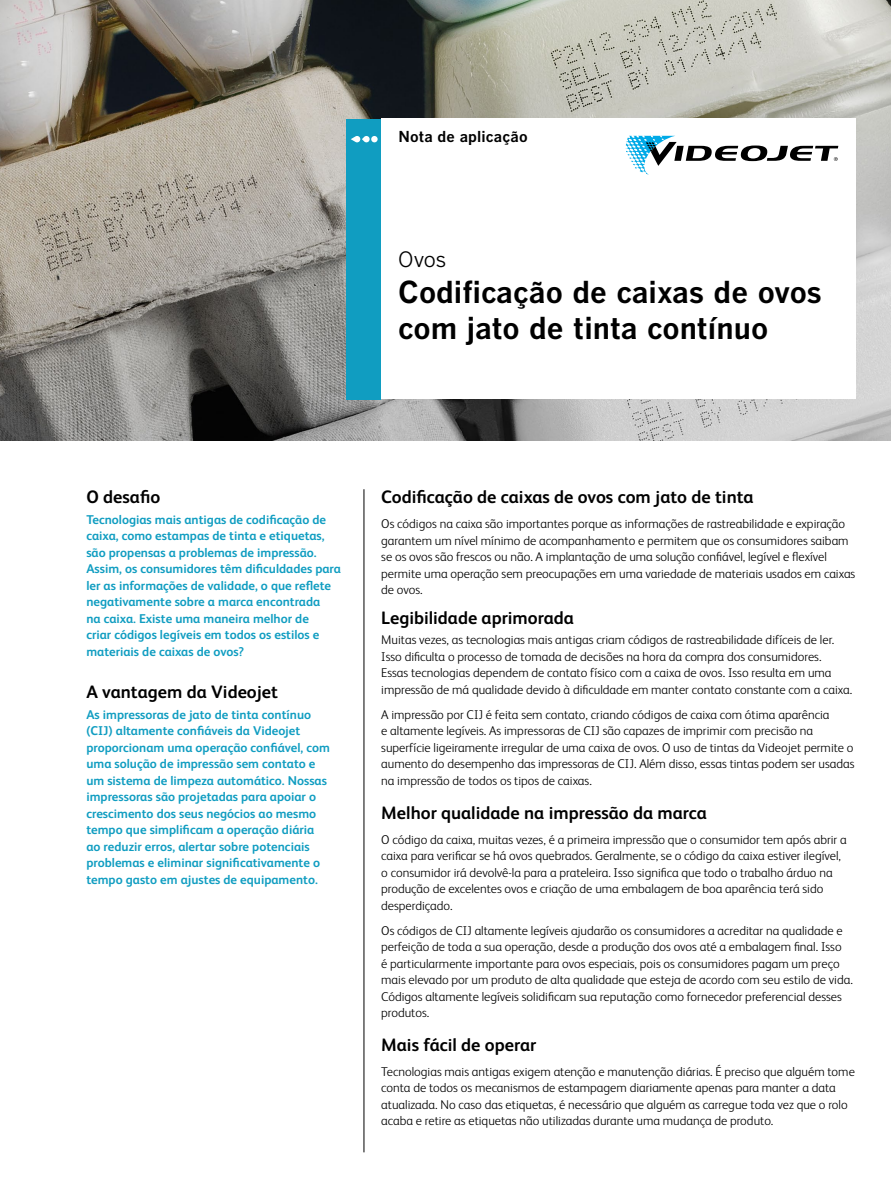
<style>
.page{position:relative;width:891px;height:1188px;background:#fff}
.page>*{position:absolute;margin:0;border:0;box-sizing:border-box;transform-origin:0 0}
.t1{font:700 30px/36px "Benton Gothic";color:#000}
.t2{font:21px "Benton Gothic";color:#000}
.t3{font:700 18px "FS Albert Pro";color:#000}
.t4{font:700 15px "Benton Gothic";letter-spacing:.005em;color:#000}
.t5{font:300 12.75px/16.5px "FS Albert Pro";color:#000}
.t6{font:700 12.75px/16.5px "FS Albert Pro";color:#109dc1}
</style>
<div class="page">
<img style="left:0;top:0;width:891px;height:441px">
<div style="left:381px;top:119px;width:474px;height:280px;background:#fff"></div>
<div style="left:347px;top:119px;width:34px;height:281px;background:#109dc1"></div>
<svg style="left:626px;top:136px;width:212px;height:39px"></svg>
<hr style="left:364px;top:489px;width:1px;height:663px;background:#000">
<div style="left:371px;top:136px;width:7px;height:6px;background:#fff;border-radius:50%"></div>
<svg style="left:351px;top:136px;width:19px;height:6px"></svg>
<p class="t4" style="left:399px;top:128px;width:131px">Nota de aplicação</p>
<h2 class="t2" style="left:398px;top:247px;width:50px">Ovos</h2>
<h1 class="t1" style="left:398px;top:274px;width:425px">Codificação de caixas de ovos com jato de tinta contínuo</h1>
<h3 class="t3" style="left:86px;top:484px;width:75px">O desafio</h3>
<p class="t6" style="left:86px;top:511px;width:256px">Tecnologias mais antigas de codificação de caixa, como estampas de tinta e etiquetas, são propensas a problemas de impressão.<br>Assim, os consumidores têm dificuldades para ler as informações de validade, o que reflete negativamente sobre a marca encontrada<br>na caixa. Existe uma maneira melhor de<br>criar códigos legíveis em todos os estilos e materiais de caixas de ovos?</p>
<h3 class="t3" style="left:86px;top:679px;width:193px">A vantagem da Videojet</h3>
<p class="t6" style="left:86px;top:706px;width:245px">As impressoras de jato de tinta contínuo (CIJ) altamente confiáveis da Videojet proporcionam uma operação confiável, com uma solução de impressão sem contato e um sistema de limpeza automático. Nossas impressoras são projetadas para apoiar o crescimento dos seus negócios ao mesmo tempo que simplificam a operação diária ao reduzir erros, alertar sobre potenciais problemas e eliminar significativamente o tempo gasto em ajustes de equipamento.</p>
<h3 class="t3" style="left:381px;top:484px;width:374px">Codificação de caixas de ovos com jato de tinta</h3>
<p class="t5" style="left:381px;top:515px;width:476px">Os códigos na caixa são importantes porque as informações de rastreabilidade e expiração garantem um nível mínimo de acompanhamento e permitem que os consumidores saibam se os ovos são frescos ou não. A implantação de uma solução confiável, legível e flexível permite uma operação sem preocupações em uma variedade de materiais usados em caixas de ovos.</p>
<h3 class="t3" style="left:381px;top:605px;width:194px">Legibilidade aprimorada</h3>
<p class="t5" style="left:381px;top:631px;width:473px">Muitas vezes, as tecnologias mais antigas criam códigos de rastreabilidade difíceis de ler.<br>Isso dificulta o processo de tomada de decisões na hora da compra dos consumidores.<br>Essas tecnologias dependem de contato físico com a caixa de ovos. Isso resulta em uma impressão de má qualidade devido à dificuldade em manter contato constante com a caixa.</p>
<p class="t5" style="left:381px;top:705px;width:475px">A impressão por CIJ é feita sem contato, criando códigos de caixa com ótima aparência<br>e altamente legíveis. As impressoras de CIJ são capazes de imprimir com precisão na superfície ligeiramente irregular de uma caixa de ovos. O uso de tintas da Videojet permite o aumento do desempenho das impressoras de CIJ. Além disso, essas tintas podem ser usadas na impressão de todos os tipos de caixas.</p>
<h3 class="t3" style="left:381px;top:800px;width:327px">Melhor qualidade na impressão da marca</h3>
<p class="t5" style="left:381px;top:830px;width:467px">O código da caixa, muitas vezes, é a primeira impressão que o consumidor tem após abrir a caixa para verificar se há ovos quebrados. Geralmente, se o código da caixa estiver ilegível, o consumidor irá devolvê-la para a prateleira. Isso significa que todo o trabalho árduo na produção de excelentes ovos e criação de uma embalagem de boa aparência terá sido desperdiçado.</p>
<p class="t5" style="left:381px;top:921px;width:473px">Os códigos de CIJ altamente legíveis ajudarão os consumidores a acreditar na qualidade e perfeição de toda a sua operação, desde a produção dos ovos até a embalagem final. Isso<br>é particularmente importante para ovos especiais, pois os consumidores pagam um preço mais elevado por um produto de alta qualidade que esteja de acordo com seu estilo de vida.<br>Códigos altamente legíveis solidificam sua reputação como fornecedor preferencial desses produtos.</p>
<h3 class="t3" style="left:381px;top:1032px;width:157px">Mais fácil de operar</h3>
<p class="t5" style="left:381px;top:1062px;width:475px">Tecnologias mais antigas exigem atenção e manutenção diárias. É preciso que alguém tome conta de todos os mecanismos de estampagem diariamente apenas para manter a data atualizada. No caso das etiquetas, é necessário que alguém as carregue toda vez que o rolo acaba e retire as etiquetas não utilizadas durante uma mudança de produto.</p>
</div>
